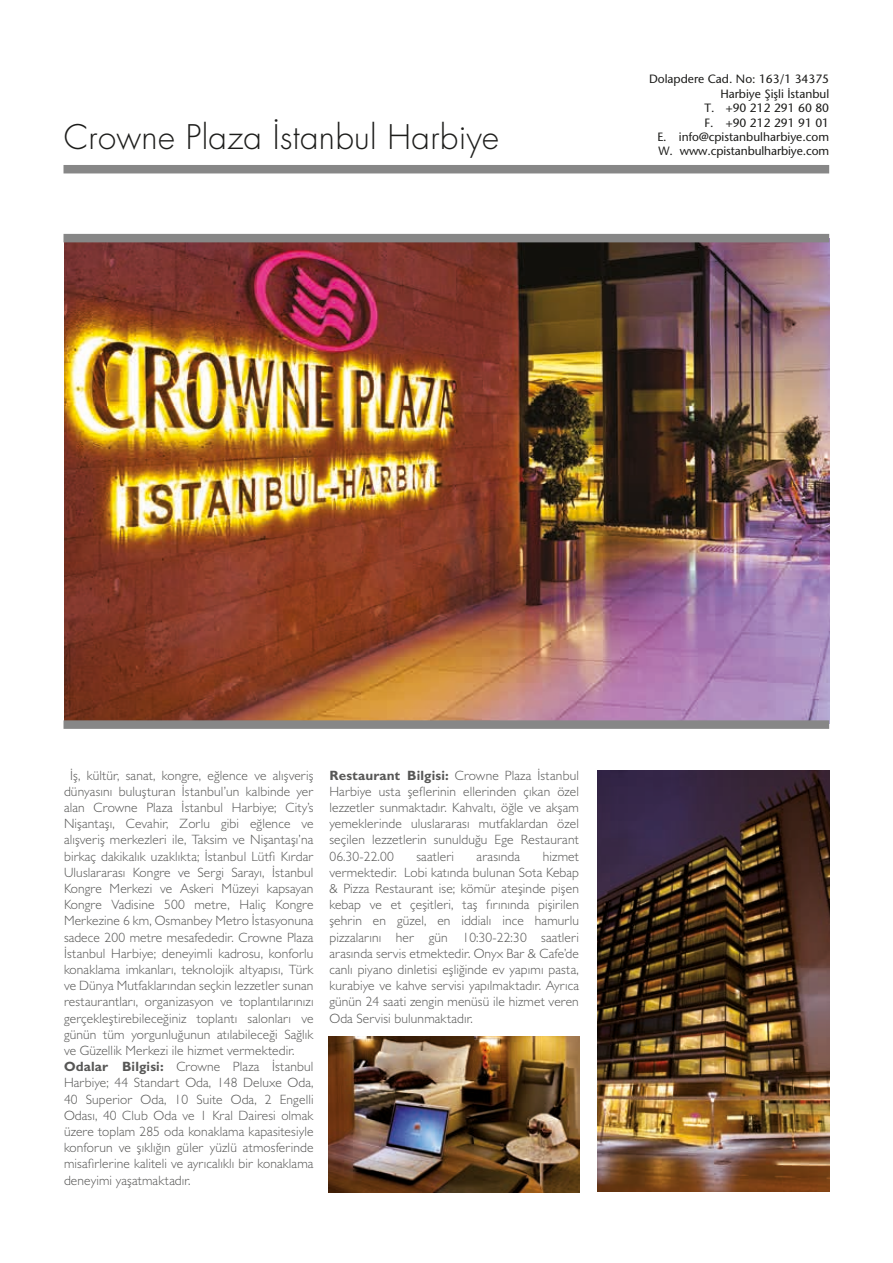
<style>
.page{position:relative;width:893px;height:1263px;background:#fff}
.page>*{position:absolute;margin:0;border:0;box-sizing:border-box;transform-origin:0 0}
.t1{font:300 33px "Futura Std";letter-spacing:.01em;color:#1d1d1b}
.t2{font:300 13.5px/16.2px "Gill Sans MT Pro";letter-spacing:.01em;color:#575756;text-align:justify}
.t3{font:12px/14.4px "Stone Sans Normal Tr";color:#1d1d1b;text-align:right}
.s1{font-weight:700}
</style>
<div class="page">
<img style="left:64px;top:242px;width:765px;height:478px">
<div style="left:64px;top:234px;width:765px;height:8px;background:#878787"></div>
<div style="left:64px;top:720px;width:765px;height:9px;background:#878787"></div>
<img style="left:597px;top:770px;width:232px;height:422px">
<img style="left:329px;top:1037px;width:251px;height:155px">
<div style="left:64px;top:165px;width:765px;height:8px;background:#878787"></div>
<h1 class="t1" style="left:64px;top:116px;width:437px">Crowne Plaza İstanbul Harbiye</h1>
<p class="t3" style="left:649px;top:72px;width:182px">Dolapdere Cad. No: 163/1 34375<br>Harbiye fiiflli ‹stanbul<br>T. +90 212 291 60 80<br>F. +90 212 291 91 01<br>E. info@cpistanbulharbiye.com<br>W. www.cpistanbulharbiye.com</p>
<p class="t2" style="left:64px;top:767px;width:251px;text-align:left;text-indent:6px">İş, kültür, sanat, kongre, eğlence ve alışveriş dünyasını buluşturan İstanbul’un kalbinde yer alan Crowne Plaza İstanbul Harbiye; City’s Nişantaşı, Cevahir, Zorlu gibi eğlence ve alışveriş merkezleri ile, Taksim ve Nişantaşı’na birkaç dakikalık uzaklıkta; İstanbul Lütfi Kırdar Uluslararası Kongre ve Sergi Sarayı, İstanbul Kongre Merkezi ve Askeri Müzeyi kapsayan Kongre Vadisine 500 metre, Haliç Kongre Merkezine 6 km, Osmanbey Metro İstasyonuna sadece 200 metre mesafededir. Crowne Plaza İstanbul Harbiye; deneyimli kadrosu, konforlu konaklama imkanları, teknolojik altyapısı, Türk ve Dünya Mutfaklarından seçkin lezzetler sunan restaurantları, organizasyon ve toplantılarınızı gerçekleştirebileceğiniz toplantı salonları ve günün tüm yorgunluğunun atılabileceği Sağlık ve Güzellik Merkezi ile hizmet vermektedir.<br><span class="s1">Odalar Bilgisi:</span> Crowne Plaza İstanbul Harbiye; 44 Standart Oda, 148 Deluxe Oda, 40 Superior Oda, 10 Suite Oda, 2 Engelli Odası, 40 Club Oda ve 1 Kral Dairesi olmak üzere toplam 285 oda konaklama kapasitesiyle konforun ve şıklığın güler yüzlü atmosferinde misafirlerine kaliteli ve ayrıcalıklı bir konaklama deneyimi yaşatmaktadır.</p>
<p class="t2" style="left:329px;top:767px;width:251px"><span class="s1">Restaurant Bilgisi:</span> Crowne Plaza İstanbul Harbiye usta şeflerinin ellerinden çıkan özel lezzetler sunmaktadır. Kahvaltı, öğle ve akşam yemeklerinde uluslararası mutfaklardan özel seçilen lezzetlerin sunulduğu Ege Restaurant 06.30-22.00</p>
<p class="t2" style="left:329px;top:848px;width:251px;text-indent:213px">hizmet vermektedir. Lobi katında bulunan Sota Kebap &amp; Pizza Restaurant ise; kömür ateşinde pişen kebap ve et çeşitleri, taş fırınında pişirilen şehrin en güzel, en iddialı ince hamurlu pizzalarını her gün 10:30-22:30 saatleri arasında servis etmektedir. Onyx Bar &amp; Cafe’de canlı piyano dinletisi eşliğinde ev yapımı pasta, kurabiye ve kahve servisi yapılmaktadır. Ayrıca günün 24 saati zengin menüsü ile hizmet veren Oda Servisi bulunmaktadır.</p>
<p class="t2" style="left:416px;top:848px;width:39px">saatleri</p>
<p class="t2" style="left:477px;top:848px;width:45px">arasında</p>
</div>
